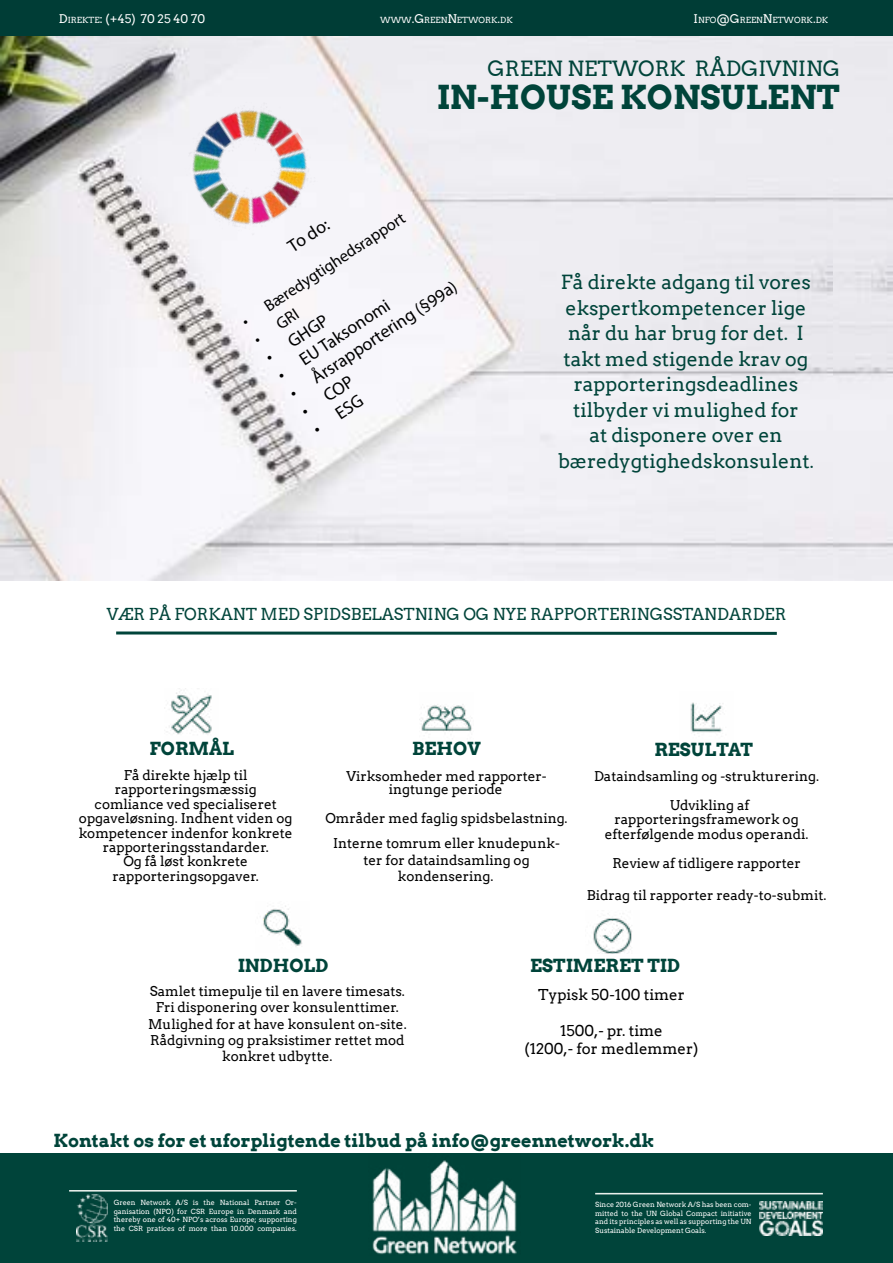
<style>
.page{position:relative;width:893px;height:1263px;background:#fff}
.page>*{position:absolute;margin:0;border:0;box-sizing:border-box;transform-origin:0 0}
.t1{font:700 33px "Arvo";color:#00443a}
.t2{font:21px "Arvo";color:#00443a}
.t3{font:19.5px/25.5px "Arvo";color:#00443a;text-align:center}
.t4{font:700 18px "Arvo";color:#00443a}
.t5{font:18px "Myriad Pro";color:#000}
.t6{font:16.5px "Arvo";color:#00443a}
.t7{font:16.5px "Myriad Pro";color:#000}
.t8{font:15px/18px "Arvo";color:#000;text-align:center}
.t9{font:13.5px/14.4px "Arvo";color:#000;text-align:center}
.t10{font:12px "Arvo";color:#fff}
.t11{font:8.4px "Arvo";color:#fff}
.t12{font:7.05px/8.6px "Arvo";color:#fff}
.s1{font-size:8.4px}
.s2{font-size:12px}
.s3{font-size:18px}
</style>
<div class="page">
<div style="left:0;top:0;width:893px;height:142px;background:#003d36"></div>
<div style="left:833px;top:36px;width:60px;height:544px;background:#ecebf0"></div>
<img style="left:0;top:36px;width:833px;height:544px">
<div style="left:0;top:1153px;width:893px;height:109px;background:#00443a"></div>
<hr style="left:69px;top:1190px;width:228px;height:1px;background:#e9f0eb">
<hr style="left:595px;top:1193px;width:228px;height:1px;background:#e9f0eb">
<img style="left:76px;top:1195px;width:31px;height:47px">
<img style="left:760px;top:1202px;width:63px;height:33px">
<img style="left:372px;top:1160px;width:145px;height:95px">
<img style="left:170px;top:86px;width:161px;height:162px">
<img style="left:690px;top:702px;width:33px;height:31px">
<img style="left:263px;top:906px;width:39px;height:41px">
<img style="left:421px;top:704px;width:51px;height:27px">
<img style="left:169px;top:688px;width:43px;height:47px">
<img style="left:593px;top:918px;width:39px;height:36px">
<svg style="left:116px;top:631px;width:661px;height:4px"></svg>
<p class="t10" style="left:59px;top:12px;width:148px">D<span class="s1">IREKTE</span>: (+45) 70 25 40 70</p>
<p class="t11" style="left:380px;top:15px;width:134px">WWW<span class="s2">.G</span>REEN<span class="s2">N</span>ETWORK<span class="s2">.</span>DK</p>
<p class="t11" style="left:693px;top:15px;width:136px"><span class="s2">I</span>NFO<span class="s2">@G</span>REEN<span class="s2">N</span>ETWORK<span class="s2">.</span>DK</p>
<h2 class="t2" style="left:488px;top:56px;width:354px">GREEN NETWORK RÅDGIVNING</h2>
<h1 class="t1" style="left:437px;top:77px;width:405px">IN-HOUSE KONSULENT</h1>
<p class="t7" style="left:238px;top:315px;width:194px;rotate:-34deg">• Bæredygtighedsrapport</p>
<h3 class="t5" style="left:284px;top:238px;width:47px;rotate:-33deg">To do:</h3>
<h3 class="t5" style="left:284px;top:384px;width:199px;rotate:-33deg">• Årsrapportering (§99a)</h3>
<h3 class="t5" style="left:272px;top:366px;width:133px;rotate:-33deg">• EU Taksonomi</h3>
<p class="t7" style="left:250px;top:332px;width:52px;rotate:-34deg">• GRI</p>
<h3 class="t5" style="left:261px;top:348px;width:73px;rotate:-33deg">• GHGP</h3>
<h3 class="t5" style="left:296px;top:402px;width:61px;rotate:-33deg">• COP</h3>
<h3 class="t5" style="left:308px;top:420px;width:58px;rotate:-33deg">• ESG</h3>
<h3 class="t3" style="left:558px;top:270px;width:257px">Få direkte adgang til vores ekspertkompetencer lige når du har brug for det. I takt med stigende krav og rapporteringsdeadlines tilbyder vi mulighed for<br>at disponere over en bæredygtighedskonsulent<span class="s3">.</span></h3>
<p class="t6" style="left:107px;top:604px;width:681px">VÆR PÅ FORKANT MED SPIDSBELASTNING OG NYE RAPPORTERINGSSTANDARDER</p>
<h3 class="t4" style="left:149px;top:737px;width:86px">FORMÅL</h3>
<p class="t9" style="left:79px;top:768px;width:215px">Få direkte hjælp til rapporteringsmæssig comliance ved specialiseret opgaveløsning. Indhent viden og kompetencer indenfor konkrete rapporteringsstandarder.<br>Og få løst konkrete rapporteringsopgaver.</p>
<h3 class="t4" style="left:412px;top:738px;width:70px">BEHOV</h3>
<p class="t9" style="left:346px;top:769px;width:202px;line-height:13.5px">Virksomheder med rapporter&shy;ingtunge periode</p>
<p class="t9" style="left:325px;top:806px;width:244px;line-height:25.2px">Områder med faglig spidsbelastning.<br>Interne tomrum eller knudepunk-</p>
<p class="t9" style="left:363px;top:851px;width:168px;line-height:16.2px">ter for dataindsamling og kondensering.</p>
<h3 class="t4" style="left:654px;top:739px;width:100px">RESULTAT</h3>
<p class="t9" style="left:594px;top:762px;width:227px;line-height:28.8px">Dataindsamling og -strukturering.<br>Udvikling af</p>
<p class="t9" style="left:605px;top:812px;width:205px">rapporteringsframework og efterfølgende modus operandi.</p>
<p class="t9" style="left:612px;top:855px;width:190px">Review af tidligere rapporter</p>
<p class="t9" style="left:587px;top:888px;width:241px">Bidrag til rapporter ready-to-submit.</p>
<h3 class="t4" style="left:238px;top:955px;width:92px">INDHOLD</h3>
<p class="t9" style="left:148px;top:983px;width:260px;line-height:16.2px">Samlet timepulje til en lavere timesats.<br>Fri disponering over konsulenttimer.<br>Mulighed for at have konsulent on-site.<br>Rådgivning og praksistimer rettet mod konkret udbytte.</p>
<h3 class="t4" style="left:530px;top:955px;width:151px">ESTIMERET TID</h3>
<p class="t8" style="left:538px;top:985px;width:148px">Typisk 50-100 timer</p>
<p class="t8" style="left:524px;top:1021px;width:176px">1500,- pr. time<br>(1200,- for medlemmer)</p>
<h3 class="t4" style="left:54px;top:1129px;width:603px">Kontakt os for et uforpligtende tilbud på info@greennetwork.dk</h3>
<p class="t12" style="left:114px;top:1198px;width:185px;text-align:justify">Green Network A/S is the National Partner Or&shy;ganisation (NPO) for CSR Europe in Denmark and thereby one of 40+ NPO’s across Europe; supporting the CSR pratices of more than 10.000 companies.</p>
<p class="t12" style="left:595px;top:1200px;width:158px;text-align:justify">Since 2016 Green Network A/S has been com&shy;mitted to the UN Global Compact initiative and its principles as well as supporting the UN Sustainable Development Goals.</p>
<p class="t12" style="left:114px;top:1214px;width:185px">Green Network A/S is the National Partner Or&shy;ganisation (NPO) for CSR Europe in Denmark and</p>
<p class="t12" style="left:596px;top:1216px;width:158px">Since 2016 Green Network A/S has been com&shy;mitted to the UN Global Compact initiative</p>
</div>
